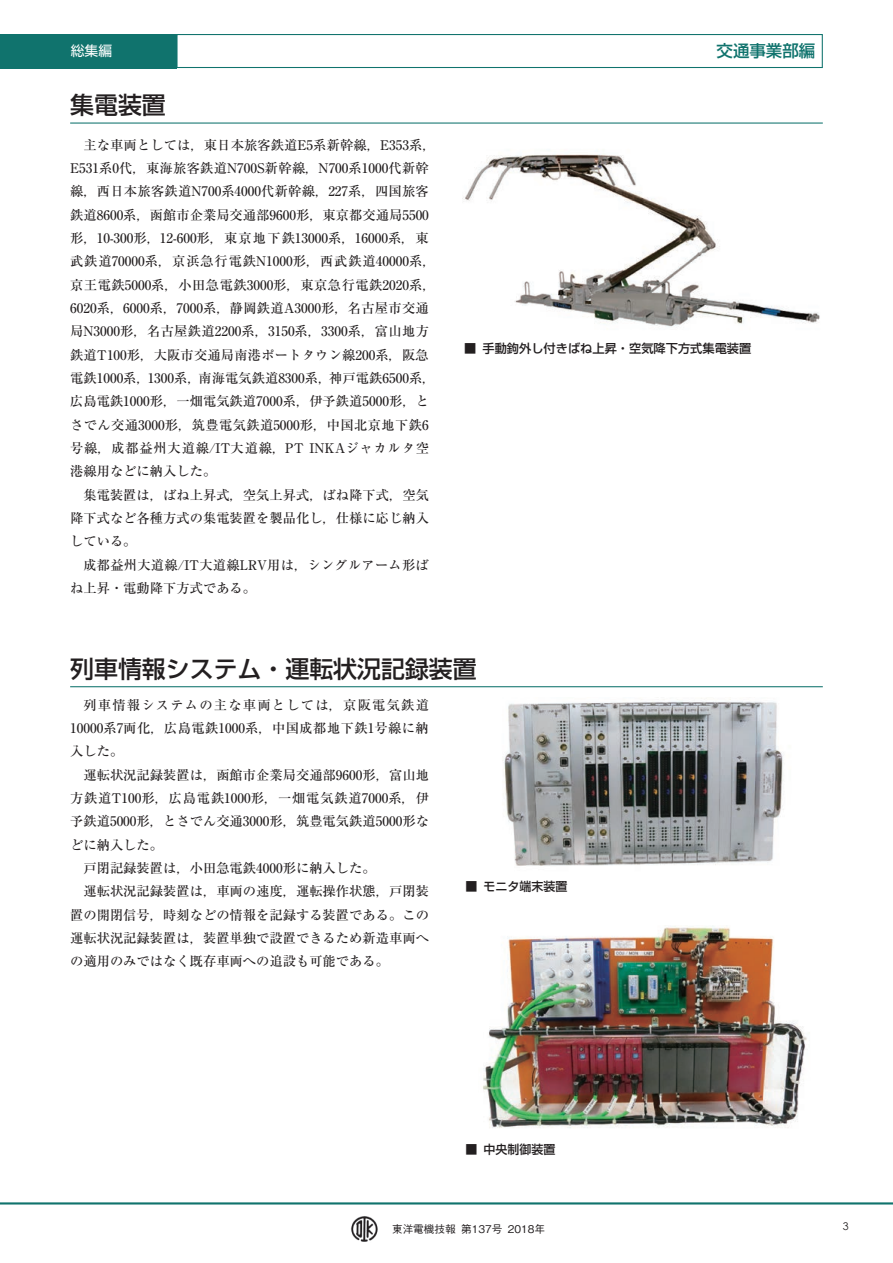
<style>
.page{position:relative;width:893px;height:1263px;background:#fff}
.page>*{position:absolute;margin:0;border:0;box-sizing:border-box;transform-origin:0 0}
.t1{font:500 23.85px "Shin Go Pro";color:#231f20}
.t2{font:500 16.5px "Shin Go Pro";color:#10736d}
.t3{font:13.8px "Shin Go Pro";color:#fff}
.t4{font:500 13.35px/23.2px "Ryumin Pro";color:#231f20}
.t5{font:500 12.15px "Shin Go Pro";color:#231f20}
.t6{font:500 10.65px "Gothic BBB Pro";color:#231f20}
.t7{font:10.65px "Century Gothic";color:#231f20}
</style>
<div class="page">
<hr style="left:0;top:1202px;width:893px;height:2px;background:#10736d">
<div style="left:176px;top:34px;width:647px;height:34px;border:1px solid #10736d"></div>
<div style="left:0;top:34px;width:176px;height:34px;background:#10736d"></div>
<hr style="left:70px;top:123px;width:753px;height:1px;background:#10736d">
<hr style="left:70px;top:686px;width:753px;height:1px;background:#10736d">
<img style="left:463px;top:150px;width:357px;height:177px">
<img style="left:502px;top:698px;width:281px;height:168px">
<img style="left:483px;top:926px;width:324px;height:202px">
<img style="left:351px;top:1216px;width:27px;height:26px">
<p class="t3" style="left:71px;top:40px;width:43px">総集編</p>
<p class="t2" style="left:716px;top:37px;width:100px">交通事業部編</p>
<h1 class="t1" style="left:70px;top:86px;width:97px">集電装置</h1>
<p class="t4" style="left:70px;top:132px;width:367px;text-indent:13px">主な車両としては，東日本旅客鉄道E5系新幹線，E353系，E531系0代，東海旅客鉄道N700S新幹線，N700系1000代新幹線，西日本旅客鉄道N700系4000代新幹線，227系，四国旅客鉄道8600系，函館市企業局交通部9600形，東京都交通局5500形，10-300形，12-600形，東京地下鉄13000系，16000系，東武鉄道70000系，京浜急行電鉄N1000形，西武鉄道40000系，京王電鉄5000系，小田急電鉄3000形，東京急行電鉄2020系，6020系，6000系，7000系，静岡鉄道A3000形，名古屋市交通局N3000形，名古屋鉄道2200系，3150系，3300系，富山地方鉄道T100形，大阪市交通局南港ポートタウン線200系，阪急電鉄1000系，1300系，南海電気鉄道8300系，神戸電鉄6500系，広島電鉄1000形，一畑電気鉄道7000系，伊予鉄道5000形，とさでん交通3000形，筑豊電気鉄道5000形，中国北京地下鉄6号線，成都益州大道線/IT大道線，PT INKAジャカルタ空港線用などに納入した。</p>
<p class="t4" style="left:70px;top:482px;width:360px;text-align:justify;text-indent:13px">集電装置は，ばね上昇式，空気上昇式，ばね降下式，空気降下式など各種方式の集電装置を製品化し，仕様に応じ納入している。</p>
<p class="t4" style="left:70px;top:552px;width:360px;text-indent:13px">成都益州大道線/IT大道線LRV用は，シングルアーム形ばね上昇・電動降下方式である。</p>
<p class="t5" style="left:464px;top:338px;width:289px">■ 手動鉤外し付きばね上昇・空気降下方式集電装置</p>
<h1 class="t1" style="left:70px;top:649px;width:408px">列車情報システム・運転状況記録装置</h1>
<p class="t4" style="left:70px;top:692px;width:360px;text-align:justify;text-indent:13px">列車情報システムの主な車両としては，京阪電気鉄道10000系7両化，広島電鉄1000系，中国成都地下鉄1号線に納入した。</p>
<p class="t4" style="left:83px;top:762px;width:347px">運転状況記録装置は，函館市企業局交通部9600形，富山地</p>
<p class="t4" style="left:70px;top:785px;width:360px">方鉄道T100形，広島電鉄1000形，一畑電気鉄道7000系，伊</p>
<p class="t4" style="left:70px;top:809px;width:360px">予鉄道5000形，とさでん交通3000形，筑豊電気鉄道5000形な</p>
<p class="t4" style="left:70px;top:832px;width:95px">どに納入した。</p>
<p class="t4" style="left:83px;top:855px;width:294px">戸閉記録装置は，小田急電鉄4000形に納入した。</p>
<p class="t4" style="left:83px;top:879px;width:347px">運転状況記録装置は，車両の速度，運転操作状態，戸閉装</p>
<p class="t4" style="left:70px;top:902px;width:360px">置の開閉信号，時刻などの情報を記録する装置である。この</p>
<p class="t4" style="left:70px;top:925px;width:360px">運転状況記録装置は，装置単独で設置できるため新造車両へ</p>
<p class="t4" style="left:70px;top:948px;width:320px">の適用のみではなく既存車両への追設も可能である。</p>
<p class="t5" style="left:466px;top:876px;width:103px">■ モニタ端末装置</p>
<p class="t5" style="left:466px;top:1139px;width:91px">■ 中央制御装置</p>
<p class="t6" style="left:392px;top:1220px;width:155px">東洋電機技報 第137号 2018年</p>
<p class="t7" style="left:843px;top:1219px;width:7px">3</p>
</div>
